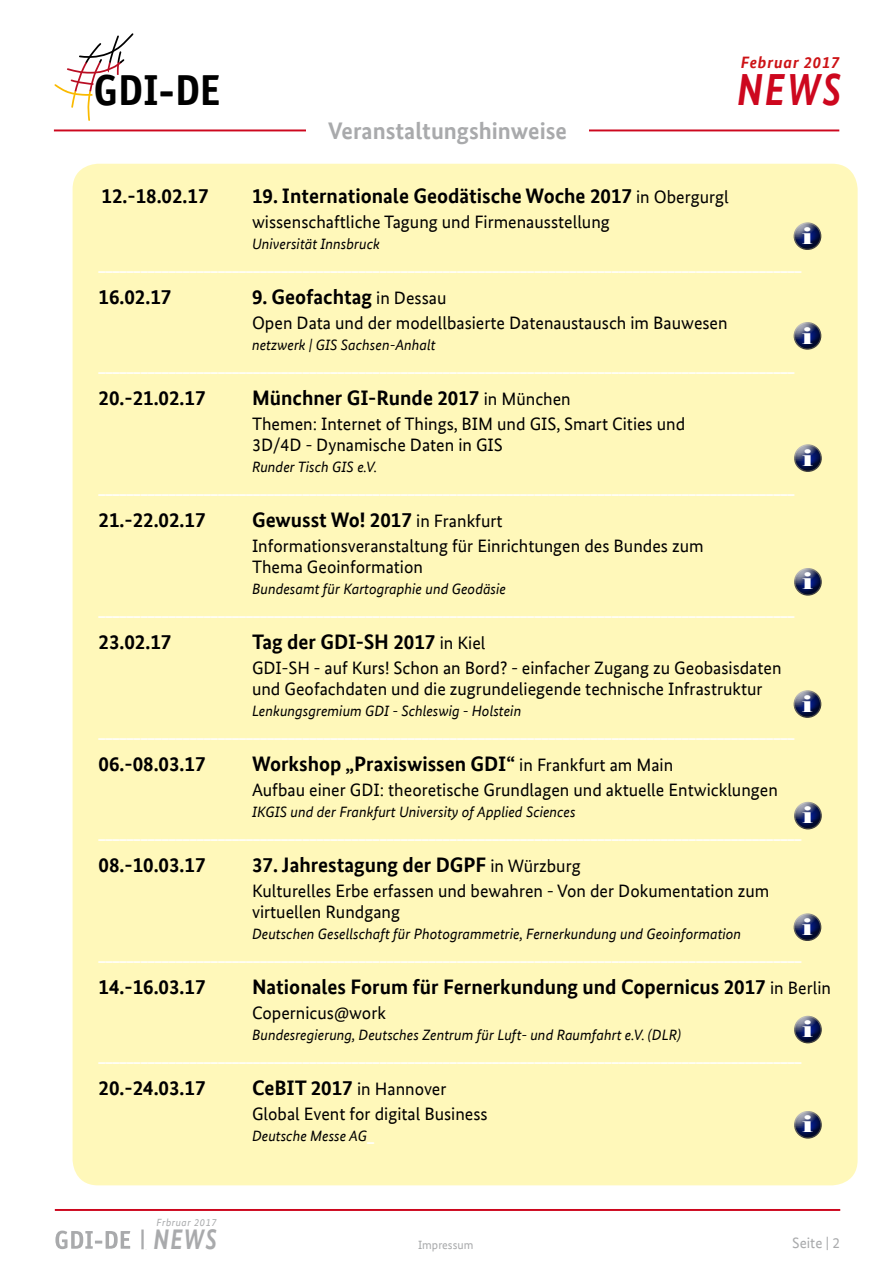
<style>
.page{position:relative;width:893px;height:1263px;background:#fff}
.page>*{position:absolute;margin:0;border:0;box-sizing:border-box;transform-origin:0 0}
.t1{font:italic 700 45px "Bundes Sans Web";color:#cd071e;scale:.85 1}
.t2{font:700 43.5px "Officina Sans";color:#000}
.t3{font:italic 700 28.35px "Bundes Sans Web";color:#a9aaac;scale:.82 1}
.t4{font:700 24px "Bundes Sans Web";color:#a9aaac}
.t5{font:22.95px "Elephant";color:#fff;scale:1.35 1}
.Inhaltsverzeichnis-Ü{font:700 21px "Bundes Sans Web";color:#000}
.Inhaltsverzeichnis-Ü-2{font:18px/21px "Bundes Sans Web";color:#000}
.Inhaltsverzeichnis-Ü-3{font:700 16.5px "Bundes Sans Web";color:#fff}
.t6{font:italic 700 16.5px "Bundes Sans Web";letter-spacing:.05em;color:#cd1316}
.Inhaltsverzeichnis-Ü-4{font:italic 15px "Bundes Sans Web";color:#000}
.t7{font:15px "Bundes Sans Web";color:#a9aaac}
.t8{font:12px "Bundes Sans Web";color:#a9aaac}
.t9{font:italic 10.35px "Bundes Sans Web";letter-spacing:.05em;color:#a9aaac}
.s1{font-weight:400;font-size:18px}
.s2{font-weight:700;font-size:21px}
.s3{font-weight:700;font-style:normal;font-size:16.5px;color:#fff}
</style>
<div class="page">
<hr style="left:54px;top:129px;width:785px;height:2px;background:#cd071e">
<svg style="left:54px;top:33px;width:80px;height:88px"></svg>
<hr style="left:55px;top:1209px;width:785px;height:2px;background:#cd071e">
<svg style="left:151px;top:1185px;width:69px;height:26px"></svg>
<svg style="left:55px;top:1229px;width:89px;height:21px"></svg>
<div style="left:73px;top:164px;width:785px;height:1021px;background:#fff8ba;border-radius:26px"></div>
<div style="left:787px;top:802px;width:46px;height:29px;background:#000;opacity:.75"></div>
<div style="left:787px;top:444px;width:46px;height:29px;background:#000;opacity:.75"></div>
<div style="left:787px;top:1016px;width:46px;height:29px;background:#000;opacity:.75"></div>
<div style="left:787px;top:568px;width:46px;height:29px;background:#000;opacity:.75"></div>
<div style="left:787px;top:690px;width:45px;height:29px;background:#000;opacity:.75"></div>
<div style="left:787px;top:913px;width:45px;height:29px;background:#000;opacity:.75"></div>
<div style="left:787px;top:222px;width:45px;height:29px;background:#000;opacity:.75"></div>
<div style="left:787px;top:322px;width:45px;height:29px;background:#000;opacity:.75"></div>
<div style="left:787px;top:1111px;width:46px;height:29px;background:#000;opacity:.75"></div>
<div style="left:306px;top:113px;width:283px;height:34px;background:#fff"></div>
<p class="t6" style="left:741px;top:53px;width:100px">Februar 2017</p>
<h2 class="t2" style="left:93px;top:63px;width:128px">GDI-DE</h2>
<h1 class="t1" style="left:737px;top:63px;width:124px">NEWS</h1>
<p class="t4" style="left:328px;top:117px;width:240px">Veranstaltungshinweise</p>
<p class="Inhaltsverzeichnis-Ü" style="left:101px;top:183px;width:109px">12.-18.02.17</p>
<p class="Inhaltsverzeichnis-Ü" style="left:252px;top:183px;width:478px">19. Internationale Geodätische Woche 2017 <span class="s1">in Obergurgl</span></p>
<p class="Inhaltsverzeichnis-Ü-2" style="left:252px;top:211px;width:359px">wissenschaftliche Tagung und Firmenausstellung</p>
<p class="Inhaltsverzeichnis-Ü-4" style="left:252px;top:235px;width:129px">Universität Innsbruck</p>
<p class="Inhaltsverzeichnis-Ü-3" style="left:98px;top:255px;width:704px">____________________________________________________________________________________________________</p>
<p class="Inhaltsverzeichnis-Ü" style="left:98px;top:284px;width:74px">16.02.17</p>
<p class="Inhaltsverzeichnis-Ü" style="left:252px;top:284px;width:196px">9. Geofachtag <span class="s1">in Dessau</span></p>
<p class="Inhaltsverzeichnis-Ü-2" style="left:252px;top:312px;width:477px">Open Data und der modellbasierte Datenaustausch im Bauwesen</p>
<p class="Inhaltsverzeichnis-Ü-4" style="left:252px;top:336px;width:185px">netzwerk | GIS Sachsen-Anhalt</p>
<p class="Inhaltsverzeichnis-Ü-3" style="left:98px;top:356px;width:697px">___________________________________________________________________________________________________</p>
<p class="Inhaltsverzeichnis-Ü" style="left:98px;top:385px;width:109px">20.-21.02.17</p>
<p class="Inhaltsverzeichnis-Ü" style="left:252px;top:385px;width:320px">Münchner GI-Runde 2017 <span class="s1">in München</span></p>
<p class="Inhaltsverzeichnis-Ü-2" style="left:252px;top:413px;width:435px">Themen: Internet of Things, BIM und GIS, Smart Cities und</p>
<p class="Inhaltsverzeichnis-Ü-2" style="left:252px;top:434px;width:252px">3D/4D - Dynamische Daten in GIS</p>
<p class="Inhaltsverzeichnis-Ü-4" style="left:252px;top:458px;width:127px">Runder Tisch GIS e.V.</p>
<p class="Inhaltsverzeichnis-Ü-3" style="left:98px;top:478px;width:697px">___________________________________________________________________________________________________</p>
<p class="Inhaltsverzeichnis-Ü" style="left:98px;top:507px;width:109px">21.-22.02.17</p>
<p class="Inhaltsverzeichnis-Ü" style="left:252px;top:507px;width:252px">Gewusst Wo! 2017 <span class="s1">in Frankfurt</span></p>
<p class="Inhaltsverzeichnis-Ü-2" style="left:252px;top:535px;width:453px">Informationsveranstaltung für Einrichtungen des Bundes zum</p>
<p class="Inhaltsverzeichnis-Ü-2" style="left:252px;top:556px;width:172px">Thema Geoinformation</p>
<p class="Inhaltsverzeichnis-Ü-4" style="left:252px;top:580px;width:256px">Bundesamt für Kartographie und Geodäsie</p>
<p class="Inhaltsverzeichnis-Ü-3" style="left:98px;top:600px;width:697px">___________________________________________________________________________________________________</p>
<p class="Inhaltsverzeichnis-Ü" style="left:98px;top:629px;width:74px">23.02.17</p>
<p class="Inhaltsverzeichnis-Ü" style="left:252px;top:629px;width:235px">Tag der GDI-SH 2017 <span class="s1">in Kiel</span></p>
<p class="Inhaltsverzeichnis-Ü-2" style="left:252px;top:657px;width:531px">GDI-SH - auf Kurs! Schon an Bord? - einfacher Zugang zu Geobasisdaten und Geofachdaten und die zugrundeliegende technische Infrastruktur</p>
<p class="Inhaltsverzeichnis-Ü-4" style="left:252px;top:702px;width:271px">Lenkungsgremium GDI - Schleswig - Holstein</p>
<p class="Inhaltsverzeichnis-Ü-3" style="left:98px;top:722px;width:697px">___________________________________________________________________________________________________</p>
<p class="Inhaltsverzeichnis-Ü" style="left:98px;top:751px;width:109px">06.-08.03.17</p>
<p class="Inhaltsverzeichnis-Ü" style="left:252px;top:751px;width:423px">Workshop „Praxiswissen GDI“ <span class="s1">in Frankfurt am Main</span></p>
<p class="Inhaltsverzeichnis-Ü-2" style="left:252px;top:779px;width:527px">Aufbau einer GDI: theoretische Grundlagen und aktuelle Entwicklungen</p>
<p class="Inhaltsverzeichnis-Ü-4" style="left:252px;top:803px;width:325px">IKGIS und der Frankfurt University of Applied Sciences</p>
<p class="Inhaltsverzeichnis-Ü-3" style="left:98px;top:823px;width:704px">____________________________________________________________________________________________________</p>
<p class="Inhaltsverzeichnis-Ü" style="left:98px;top:852px;width:109px">08.-10.03.17</p>
<p class="Inhaltsverzeichnis-Ü" style="left:252px;top:852px;width:330px">37. Jahrestagung der DGPF <span class="s1">in Würzburg</span></p>
<p class="Inhaltsverzeichnis-Ü-2" style="left:252px;top:880px;width:519px">Kulturelles Erbe erfassen und bewahren - Von der Dokumentation zum</p>
<p class="Inhaltsverzeichnis-Ü-2" style="left:252px;top:901px;width:150px">virtuellen Rundgang</p>
<p class="Inhaltsverzeichnis-Ü-4" style="left:252px;top:925px;width:491px">Deutschen Gesellschaft für Photogrammetrie, Fernerkundung und Geoinformation</p>
<p class="Inhaltsverzeichnis-Ü-3" style="left:98px;top:945px;width:704px">____________________________________________________________________________________________________</p>
<p class="Inhaltsverzeichnis-Ü" style="left:98px;top:974px;width:109px">14.-16.03.17</p>
<p class="Inhaltsverzeichnis-Ü" style="left:252px;top:974px;width:581px">Nationales Forum für Fernerkundung und Copernicus 2017 <span class="s1">in Berlin</span></p>
<p class="Inhaltsverzeichnis-Ü-2" style="left:252px;top:1002px;width:135px">Copernicus@work</p>
<p class="Inhaltsverzeichnis-Ü-4" style="left:252px;top:1026px;width:431px">Bundesregierung, Deutsches Zentrum für Luft- und Raumfahrt e.V. (DLR)</p>
<p class="Inhaltsverzeichnis-Ü-3" style="left:98px;top:1046px;width:704px">____________________________________________________________________________________________________</p>
<p class="Inhaltsverzeichnis-Ü" style="left:98px;top:1075px;width:109px">20.-24.03.17</p>
<p class="Inhaltsverzeichnis-Ü-2" style="left:252px;top:1078px;width:196px"><span class="s2">CeBIT 2017</span> in Hannover</p>
<p class="Inhaltsverzeichnis-Ü-2" style="left:252px;top:1103px;width:237px">Global Event for digital Business</p>
<p class="Inhaltsverzeichnis-Ü-4" style="left:252px;top:1127px;width:124px">Deutsche Messe AG<span class="s3">_</span></p>
<p class="t5" style="left:802px;top:221px;width:9px">i</p>
<p class="t5" style="left:802px;top:321px;width:9px">i</p>
<p class="t5" style="left:803px;top:443px;width:9px">i</p>
<p class="t5" style="left:803px;top:567px;width:9px">i</p>
<p class="t5" style="left:802px;top:689px;width:9px">i</p>
<p class="t5" style="left:803px;top:801px;width:9px">i</p>
<p class="t5" style="left:802px;top:912px;width:9px">i</p>
<p class="t5" style="left:803px;top:1015px;width:9px">i</p>
<p class="t5" style="left:803px;top:1110px;width:9px">i</p>
<p class="t9" style="left:157px;top:1216px;width:61px">Frbruar 2017</p>
<h3 class="t3" style="left:153px;top:1223px;width:79px">NEWS</h3>
<p class="t8" style="left:418px;top:1238px;width:57px">Impressum</p>
<p class="t7" style="left:792px;top:1234px;width:49px">Seite | 2</p>
</div>
